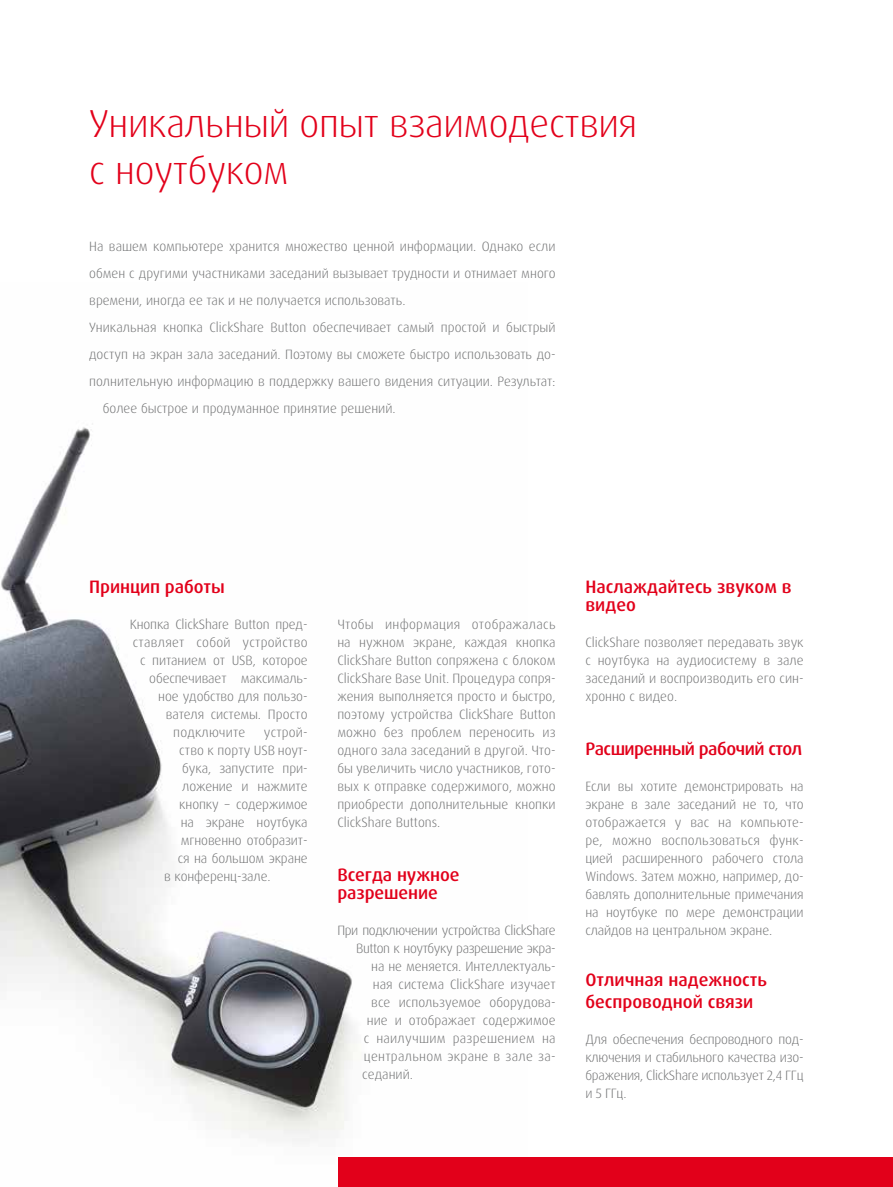
<style>
.page{position:relative;width:893px;height:1187px;background:#fff}
.page>*{position:absolute;margin:0;border:0;box-sizing:border-box;transform-origin:0 0}
.t1{font:300 39px/46.8px "Dax Pro";letter-spacing:-.01em;color:#e2001a}
.t2{font:500 18px/18px "Dax Pro";color:#e2001a}
.t3{font:500 18px "Dax Pro";letter-spacing:-.03em;color:#e2001a}
.t4{font:300 13.5px/18px "Dax Pro";color:#707172;text-align:justify}
.t5{font:300 13.5px "Dax Pro";letter-spacing:.02em;color:#707172}
.t6{font:300 13.5px "Dax Pro";letter-spacing:-.03em;color:#707172}
</style>
<div class="page">
<img style="left:0;top:423px;width:357px;height:719px">
<div style="left:338px;top:1157px;width:555px;height:29px;background:#e2001a"></div>
<h1 class="t1" style="left:89px;top:100px;width:550px">Уникальный опыт взаимодествия с ноутбуком</h1>
<p class="t4" style="left:89px;top:237px;width:468px">На вашем компьютере хранится множество ценной информации. Однако если</p>
<p class="t4" style="left:89px;top:264px;width:468px">обмен с другими участниками заседаний вызывает трудности и отнимает много</p>
<p class="t4" style="left:89px;top:291px;width:318px">времени, иногда ее так и не получается использовать.</p>
<p class="t4" style="left:89px;top:318px;width:468px">Уникальная кнопка ClickShare Button обеспечивает самый простой и быстрый</p>
<p class="t4" style="left:89px;top:345px;width:468px">доступ на экран зала заседаний. Поэтому вы сможете быстро использовать до-</p>
<p class="t4" style="left:89px;top:372px;width:468px">полнительную информацию в поддержку вашего видения ситуации. Результат:</p>
<p class="t4" style="left:103px;top:399px;width:294px">более быстрое и продуманное принятие решений.</p>
<h2 class="t2" style="left:89px;top:577px;width:137px">Принцип работы</h2>
<p class="t4" style="left:130px;top:615px;width:179px">Кнопка ClickShare Button пред-</p>
<p class="t5" style="left:133px;top:633px;width:176px">ставляет собой устройство</p>
<p class="t4" style="left:140px;top:651px;width:169px">с питанием от USB, которое</p>
<p class="t4" style="left:149px;top:669px;width:160px">обеспечивает максималь-</p>
<p class="t4" style="left:158px;top:687px;width:151px">ное удобство для пользо-</p>
<p class="t4" style="left:166px;top:705px;width:143px">вателя системы. Просто</p>
<p class="t4" style="left:173px;top:723px;width:73px">подключите</p>
<p class="t4" style="left:264px;top:723px;width:45px">устрой-</p>
<p class="t4" style="left:179px;top:741px;width:130px">ство к порту USB ноут-</p>
<p class="t4" style="left:182px;top:759px;width:127px">бука, запустите при-</p>
<p class="t4" style="left:182px;top:777px;width:127px">ложение и нажмите</p>
<p class="t4" style="left:179px;top:795px;width:130px">кнопку – содержимое</p>
<p class="t4" style="left:181px;top:813px;width:128px">на экране ноутбука</p>
<p class="t4" style="left:181px;top:831px;width:128px">мгновенно отобразит-</p>
<p class="t4" style="left:178px;top:849px;width:131px">ся на большом экране</p>
<p class="t4" style="left:164px;top:867px;width:108px">в конференц-зале.</p>
<p class="t4" style="left:337px;top:615px;width:220px">Чтобы информация отображалась на нужном экране, каждая кнопка ClickShare Button сопряжена с блоком ClickShare Base Unit. Процедура сопря&shy;жения выполняется просто и быстро, поэтому устройства ClickShare Button можно без проблем переносить из одного зала заседаний в другой. Что&shy;бы увеличить число участников, гото&shy;вых к отправке содержимого, можно приобрести дополнительные кнопки ClickShare Buttons.</p>
<h2 class="t2" style="left:337px;top:865px;width:124px">Всегда нужное разрешение</h2>
<p class="t6" style="left:337px;top:921px;width:220px">При подключении устройства ClickShare</p>
<p class="t6" style="left:356px;top:939px;width:201px">Button к ноутбуку разрешение экра-</p>
<p class="t4" style="left:371px;top:957px;width:186px">на не меняется. Интеллектуаль-</p>
<p class="t4" style="left:373px;top:975px;width:184px">ная система ClickShare изучает</p>
<p class="t4" style="left:371px;top:993px;width:186px">все используемое оборудова-</p>
<p class="t4" style="left:367px;top:1011px;width:190px">ние и отображает содержимое</p>
<p class="t5" style="left:364px;top:1029px;width:193px">с наилучшим разрешением на</p>
<p class="t5" style="left:364px;top:1047px;width:193px">центральном экране в зале за-</p>
<p class="t4" style="left:362px;top:1065px;width:52px">седаний.</p>
<h2 class="t2" style="left:585px;top:577px;width:208px">Наслаждайтесь звуком в видео</h2>
<p class="t4" style="left:585px;top:633px;width:220px">ClickShare позволяет передавать звук с ноутбука на аудиосистему в зале заседаний и воспроизводить его син&shy;хронно с видео.</p>
<h2 class="t3" style="left:585px;top:737px;width:218px">Расширенный рабочий стол</h2>
<p class="t4" style="left:585px;top:777px;width:220px">Если вы хотите демонстрировать на экране в зале заседаний не то, что отображается у вас на компьюте&shy;ре, можно воспользоваться функ&shy;цией расширенного рабочего стола Windows. Затем можно, например, до&shy;бавлять дополнительные примечания на ноутбуке по мере демонстрации слайдов на центральном экране.</p>
<h2 class="t2" style="left:585px;top:968px;width:183px;line-height:21.6px">Отличная надежность беспроводной связи</h2>
<p class="t4" style="left:585px;top:1029px;width:220px">Для обеспечения беспроводного под&shy;ключения и стабильного качества изо&shy;бражения, ClickShare использует 2,4 ГГц и 5 ГГц.</p>
</div>
